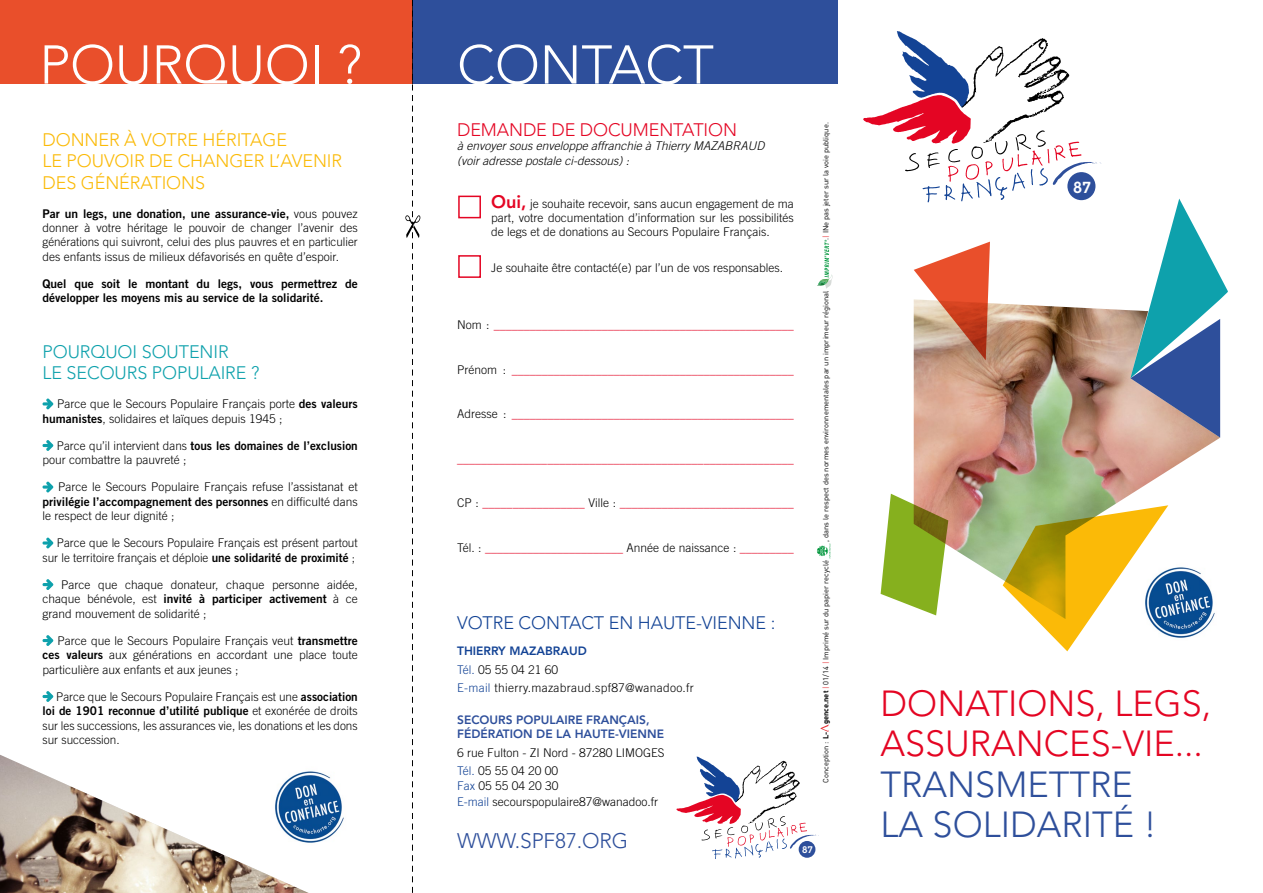
<style>
.page{position:relative;width:1263px;height:893px;background:#fff}
.page>*{position:absolute;margin:0;border:0;box-sizing:border-box;transform-origin:0 0}
.t1{font:300 54px "Avenir";letter-spacing:-.005em;color:#fff}
.t2{font:300 36px/40.5px "Avenir";color:#e40523}
.t3{font:300 36px/40.5px "Avenir";color:#2e4f9b}
.t4{font:300 21px "Avenir";letter-spacing:-.005em;color:#2e4f9b}
.t5{font:300 18px/21.6px "Avenir";letter-spacing:-.005em;color:#fbba07}
.t6{font:300 18px/21.6px "Avenir";letter-spacing:-.005em;color:#0ea1ac}
.t7{font:300 18px "Avenir";letter-spacing:-.005em;color:#134395}
.t8{font:300 18px "Avenir";letter-spacing:-.005em;color:#e40523}
.t9{font:600 15.75px "Lubalin Graph";color:#fff}
.t10{font:300 12px/14.4px "Trade Gothic LT Std";color:#000}
.t11{font:12px/14.4px "Trade Gothic LT Std Bd 2";color:#000}
.t12{font:300 12px "Trade Gothic LT Std";color:#e40523}
.t13{font:italic 300 12px/14.4px "Trade Gothic LT Std";color:#000}
.t14{font:300 12px/18.6px "Trade Gothic LT Std";letter-spacing:.025em;color:#000}
.t15{font:800 12px/14.4px "Avenir";color:#2e4f9b}
.t16{font:800 12px "Avenir";color:#134395}
.t17{font:600 9.45px "Lubalin Graph";color:#fff}
.t18{font:7.5px "DIN Pro";color:#000}
.s1{font-family:"Trade Gothic LT Std";font-weight:300}
.s2{font-family:"Trade Gothic LT Std Bd 2";font-weight:400}
.s3{font-family:"Avenir";font-weight:800;font-size:18px;color:#e40523}
.s4{color:#000}
.s5{color:#134395}
.s6{color:#e73439}
.s7{font-weight:700}
</style>
<div class="page">
<svg style="left:863px;top:31px;width:238px;height:171px"></svg>
<img style="left:914px;top:303px;width:306px;height:313px">
<svg style="left:1130px;top:199px;width:98px;height:239px"></svg>
<svg style="left:914px;top:242px;width:76px;height:118px"></svg>
<svg style="left:1003px;top:505px;width:165px;height:146px"></svg>
<svg style="left:881px;top:494px;width:67px;height:121px"></svg>
<div style="left:412px;top:0;width:426px;height:83px;background:#2e4f9b"></div>
<div style="left:0;top:0;width:413px;height:83px;background:#e94f2b"></div>
<svg style="left:820px;top:725px;width:8px;height:7px"></svg>
<svg style="left:817px;top:544px;width:13px;height:14px"></svg>
<svg style="left:817px;top:239px;width:16px;height:50px"></svg>
<svg style="left:676px;top:757px;width:143px;height:102px"></svg>
<img style="left:1142px;top:562px;width:78px;height:79px">
<img style="left:309px;top:771px;width:35px;height:72px">
<svg style="left:43px;top:398px;width:10px;height:11px"></svg>
<svg style="left:43px;top:440px;width:10px;height:11px"></svg>
<svg style="left:43px;top:482px;width:10px;height:10px"></svg>
<svg style="left:43px;top:538px;width:10px;height:10px"></svg>
<svg style="left:43px;top:579px;width:10px;height:11px"></svg>
<svg style="left:43px;top:635px;width:10px;height:11px"></svg>
<svg style="left:43px;top:691px;width:10px;height:11px"></svg>
<img style="left:0;top:755px;width:309px;height:138px">
<div style="left:458px;top:196px;width:23px;height:22px;border:2px solid #e40523"></div>
<div style="left:458px;top:255px;width:23px;height:23px;border:2px solid #e40523"></div>
<svg style="left:405px;top:0;width:15px;height:893px"></svg>
<h1 class="t1" style="left:39px;top:33px;width:324px">POURQUOI ?</h1>
<h1 class="t1" style="left:457px;top:33px;width:258px">CONTACT</h1>
<h3 class="t5" style="left:43px;top:128px;width:301px">DONNER À VOTRE HÉRITAGE<br>LE POUVOIR DE CHANGER L’AVENIR<br>DES GÉNÉRATIONS</h3>
<p class="t11" style="left:43px;top:206px;width:317px">Par un legs, une donation, une assurance-vie, <span class="s1">vous pouvez</span></p>
<p class="t10" style="left:43px;top:220px;width:317px;text-align:justify">donner à votre héritage le pouvoir de changer l’avenir des générations qui suivront, celui des plus pauvres et en particulier des enfants issus de milieux défavorisés en quête d’espoir.</p>
<p class="t11" style="left:43px;top:276px;width:317px">Quel que soit le montant du legs, vous permettrez de développer les moyens mis au service de la solidarité.</p>
<h3 class="t6" style="left:43px;top:341px;width:218px">POURQUOI SOUTENIR<br>LE SECOURS POPULAIRE ?</h3>
<p class="t10" style="left:43px;top:397px;width:317px;text-indent:15px">Parce que le Secours Populaire Français porte <span class="s2">des valeurs humanistes</span>, solidaires et laïques depuis 1945 ;</p>
<p class="t11" style="left:57px;top:438px;width:302px"><span class="s1">Parce qu’il intervient dans</span> tous les domaines de l’exclusion</p>
<p class="t10" style="left:43px;top:453px;width:146px">pour combattre la pauvreté ;</p>
<p class="t10" style="left:58px;top:480px;width:301px">Parce le Secours Populaire Français refuse l’assistanat et</p>
<p class="t11" style="left:43px;top:494px;width:317px">privilégie l’accompagnement des personnes <span class="s1">en difficulté dans</span></p>
<p class="t10" style="left:43px;top:509px;width:134px">le respect de leur dignité ;</p>
<p class="t10" style="left:43px;top:536px;width:317px;text-align:right">Parce que le Secours Populaire Français est présent partout sur le territoire français et déploie <span class="s2">une solidarité de proximité</span> ;</p>
<p class="t10" style="left:61px;top:577px;width:298px">Parce que chaque donateur, chaque personne aidée,</p>
<p class="t11" style="left:43px;top:592px;width:317px"><span class="s1">chaque bénévole, est</span> invité à participer activement <span class="s1">à ce</span></p>
<p class="t10" style="left:43px;top:606px;width:166px">grand mouvement de solidarité ;</p>
<p class="t10" style="left:43px;top:633px;width:317px;text-align:justify;text-indent:15px">Parce que le Secours Populaire Français veut <span class="s2">transmettre ces valeurs</span> aux générations en accordant une place toute particulière aux enfants et aux jeunes ;</p>
<p class="t10" style="left:56px;top:689px;width:303px">Parce que le Secours Populaire Français est une <span class="s2">association</span></p>
<p class="t11" style="left:43px;top:704px;width:317px">loi de 1901 reconnue d’utilité publique <span class="s1">et exonérée de droits</span></p>
<p class="t10" style="left:43px;top:718px;width:317px">sur les successions, les assurances vie, les donations et les dons sur succession.</p>
<h3 class="t8" style="left:457px;top:119px;width:281px">DEMANDE DE DOCUMENTATION</h3>
<p class="t13" style="left:457px;top:139px;width:309px">à envoyer sous enveloppe affranchie à Thierry MAZABRAUD (voir adresse postale ci-dessous) :</p>
<p class="t10" style="left:491px;top:196px;width:304px;text-align:justify"><span class="s3">Oui,</span> je souhaite recevoir, sans aucun engagement de ma part, votre documentation d’information sur les possibilités de legs et de donations au Secours Populaire Français.</p>
<p class="t10" style="left:491px;top:261px;width:294px">Je souhaite être contacté(e) par l’un de vos responsables.</p>
<p class="t12" style="left:457px;top:318px;width:338px"><span class="s4">Nom :</span> __________________________________________________</p>
<p class="t12" style="left:457px;top:363px;width:338px"><span class="s4">Prénom :</span> _______________________________________________</p>
<p class="t12" style="left:457px;top:407px;width:338px"><span class="s4">Adresse :</span> _______________________________________________</p>
<p class="t12" style="left:457px;top:452px;width:338px">________________________________________________________</p>
<p class="t12" style="left:457px;top:496px;width:338px"><span class="s4">CP :</span> _________________ <span class="s4">Ville :</span> _____________________________</p>
<p class="t12" style="left:457px;top:541px;width:338px"><span class="s4">Tél. :</span> _______________________ <span class="s4">Année de naissance :</span> _________</p>
<h3 class="t7" style="left:457px;top:612px;width:320px">VOTRE CONTACT EN HAUTE-VIENNE :</h3>
<p class="t16" style="left:457px;top:644px;width:131px">THIERRY MAZABRAUD</p>
<p class="t14" style="left:457px;top:660px;width:238px"><span class="s5">Tél.</span> 05 55 04 21 60<br><span class="s5">E-mail</span> thierry.mazabraud.spf87@wanadoo.fr</p>
<p class="t15" style="left:457px;top:712px;width:208px">SECOURS POPULAIRE FRANÇAIS,<br>FÉDÉRATION DE LA HAUTE-VIENNE</p>
<p class="t10" style="left:457px;top:743px;width:209px;line-height:18.6px">6 rue Fulton - ZI Nord - 87280 LIMOGES<br><span class="s5">Tél.</span> 05 55 04 20 00</p>
<p class="t10" style="left:457px;top:777px;width:202px;line-height:16.2px"><span class="s5">Fax</span> 05 55 04 20 30<br><span class="s5">E-mail</span> secourspopulaire87@wanadoo.fr</p>
<h3 class="t4" style="left:457px;top:829px;width:173px">WWW.SPF87.ORG</h3>
<p class="t17" style="left:802px;top:844px;width:12px">87</p>
<p class="t18" style="left:820px;top:240px;width:119px;rotate:-90deg">.<span class="s6">|</span> INe pas jeter sur la voie publique.</p>
<p class="t18" style="left:820px;top:542px;width:253px;rotate:-90deg">, dans le respect des normes environnementales par un imprimeur régional</p>
<p class="t18" style="left:820px;top:783px;width:224px;rotate:-90deg">Conception : <span class="s7">L- gence.net</span> <span class="s6">|</span> 01/14 <span class="s6">|</span> Imprimé sur du papier recyclé</p>
<h3 class="t9" style="left:1073px;top:177px;width:20px">87</h3>
<h2 class="t2" style="left:881px;top:683px;width:332px">DONATIONS, LEGS,<br>ASSURANCES-VIE...</h2>
<h2 class="t3" style="left:881px;top:764px;width:278px">TRANSMETTRE<br>LA SOLIDARITÉ !</h2>
</div>
